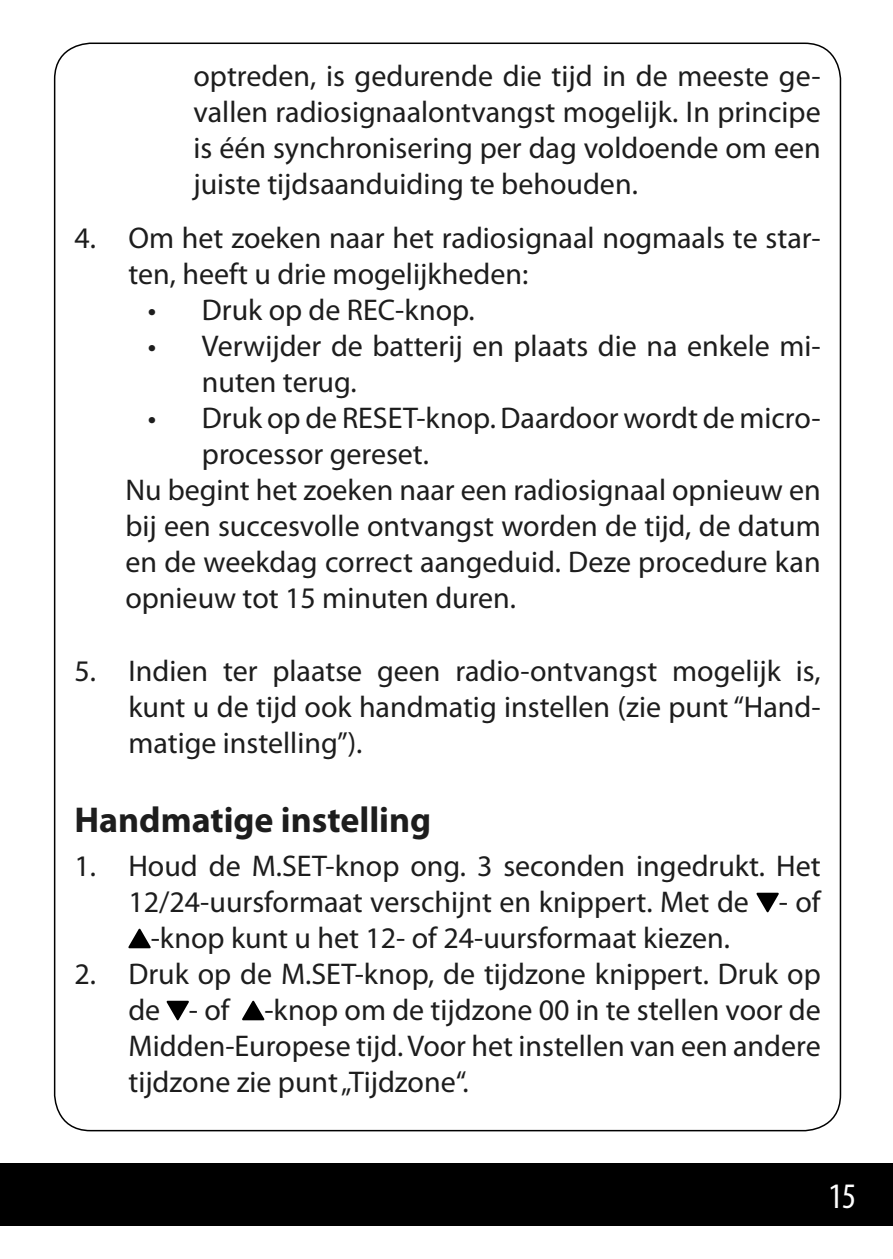
<style>
.page{position:relative;width:893px;height:1259px;background:#fff}
.page>*{position:absolute;margin:0;border:0;box-sizing:border-box;transform-origin:0 0}
.t1{font:700 36px "Myriad Pro";color:#1d1d1d}
.t2{font:condensed 36px "Myriad Pro";color:#fff}
.t3{font:30px/36px "Myriad Pro";color:#1d1d1d;text-align:justify}
</style>
<div class="page">
<div style="left:0;top:1163px;width:893px;height:62px;background:#000"></div>
<svg style="left:756px;top:892px;width:23px;height:20px"></svg>
<svg style="left:128px;top:928px;width:23px;height:20px"></svg>
<svg style="left:167px;top:1000px;width:22px;height:20px"></svg>
<svg style="left:242px;top:1000px;width:22px;height:20px"></svg>
<p class="t3" style="left:193px;top:59px;width:629px">optreden, is gedurende die tijd in de meeste ge&shy;vallen radiosignaalontvangst mogelijk. In principe is één synchronisering per dag voldoende om een juiste tijdsaanduiding te behouden.</p>
<p class="t3" style="left:128px;top:221px;width:694px;text-indent:-54px">4. Om het zoeken naar het radiosignaal nogmaals te star&shy;ten, heeft u drie mogelijkheden:</p>
<p class="t3" style="left:148px;top:293px;width:328px">• Druk op de REC-knop.</p>
<p class="t3" style="left:202px;top:329px;width:620px;text-indent:-54px">• Verwijder de batterij en plaats die na enkele mi&shy;nuten terug.</p>
<p class="t3" style="left:148px;top:401px;width:674px">• Druk op de RESET-knop. Daardoor wordt de micro-</p>
<p class="t3" style="left:202px;top:437px;width:229px">processor gereset.</p>
<p class="t3" style="left:125px;top:473px;width:697px">Nu begint het zoeken naar een radiosignaal opnieuw en</p>
<p class="t3" style="left:125px;top:509px;width:697px">bij een succesvolle ontvangst worden de tijd, de datum</p>
<p class="t3" style="left:125px;top:545px;width:697px">en de weekdag correct aangeduid. Deze procedure kan</p>
<p class="t3" style="left:125px;top:581px;width:392px">opnieuw tot 15 minuten duren.</p>
<p class="t3" style="left:128px;top:653px;width:694px;text-indent:-54px">5. Indien ter plaatse geen radio-ontvangst mogelijk is, kunt u de tijd ook handmatig instellen (zie punt “Hand&shy;matige instelling”).</p>
<p class="t1" style="left:74px;top:799px;width:358px">Handmatige instelling</p>
<p class="t3" style="left:74px;top:849px;width:748px">1. Houd de M.SET-knop ong. 3 seconden ingedrukt. Het</p>
<p class="t3" style="left:128px;top:885px;width:694px">12/24-uursformaat verschijnt en knippert. Met de - of</p>
<p class="t3" style="left:151px;top:921px;width:581px">-knop kunt u het 12- of 24-uursformaat kiezen.</p>
<p class="t3" style="left:128px;top:957px;width:694px;text-indent:-54px">2. Druk op de M.SET-knop, de tijdzone knippert. Druk op de - of -knop om de tijdzone 00 in te stellen voor de Midden-Europese tijd. Voor het instellen van een andere tijdzone zie punt „Tijdzone“.</p>
<p class="t2" style="left:828px;top:1174px;width:29px">15</p>
</div>
